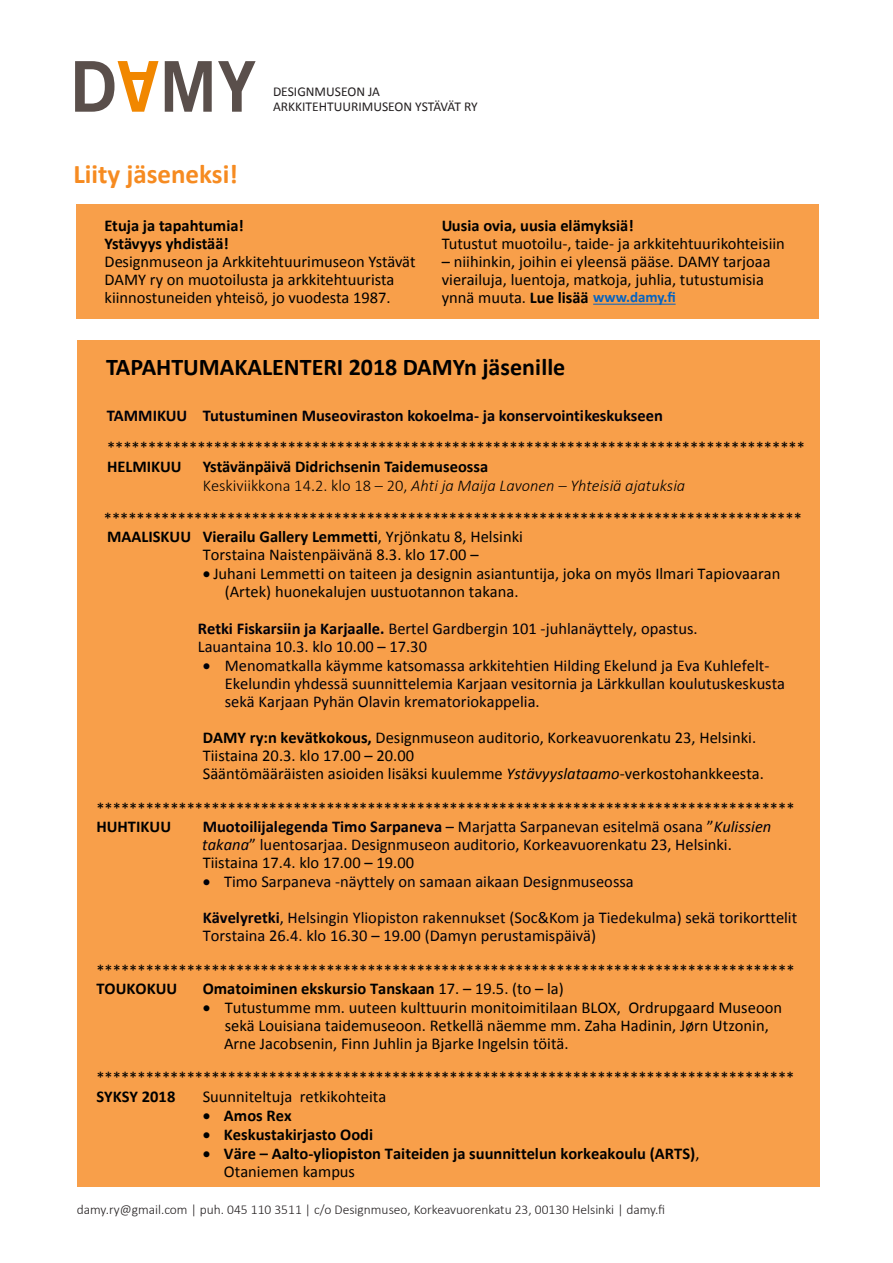
<style>
.page{position:relative;width:893px;height:1263px;background:#fff}
.page>*{position:absolute;margin:0;border:0;box-sizing:border-box;transform-origin:0 0}
.t1{font:700 27px "Calibri";color:#f68b21}
.t2{font:700 24px "Calibri";color:#000}
.t3{font:16.5px/18.1px "Calibri";color:#000}
.t4{font:16.5px/18.1px "Calibri";color:#00000a}
.t5{font:700 16.5px/19.6px "Calibri";color:#000}
.t6{font:700 15px "Calibri";color:#0563c1}
.t7{font:300 13.5px "Calibri";color:#231f20}
.t8{font:13.5px "Calibri";color:#231f20}
.s1{font-weight:700}
.s2{font-weight:400;font-size:16.5px;color:#000}
.s3{font-size:16.5px;color:#000}
.s4{font-weight:700;color:#00000a}
.s5{font-weight:300}
.s6{font-weight:300;font-style:italic}
.s7{font-weight:400}
.s8{font-style:italic}
.s9{color:#000}
.s10{color:#00000a}
</style>
<div class="page">
<div style="left:77px;top:340px;width:742px;height:846px;background:#f89f4a"></div>
<div style="left:76px;top:204px;width:742px;height:115px;background:#f89f4a"></div>
<hr style="left:593px;top:304px;width:83px;height:1px;background:#0563c1">
<svg style="left:75px;top:61px;width:181px;height:51px"></svg>
<p class="t1" style="left:74px;top:157px;width:166px">Liity jäseneksi!</p>
<p class="t8" style="left:273px;top:83px;width:108px">DESIGNMUSEON JA</p>
<p class="t8" style="left:273px;top:98px;width:206px">ARKKITEHTUURIMUSEON YSTÄVÄT RY</p>
<p class="t3" style="left:105px;top:216px;width:312px"><span class="s1">Etuja ja tapahtumia!<br>Ystävyys yhdistää!<br></span>Designmuseon ja Arkkitehtuurimuseon Ystävät DAMY ry on muotoilusta ja arkkitehtuurista kiinnostuneiden yhteisö, jo vuodesta 1987.</p>
<p class="t3" style="left:442px;top:216px;width:345px"><span class="s1">Uusia ovia, uusia elämyksiä!<br></span>Tutustut muotoilu-, taide- ja arkkitehtuurikohteisiin</p>
<p class="t3" style="left:442px;top:253px;width:330px">– niihinkin, joihin ei yleensä pääse. DAMY tarjoaa vierailuja, luentoja, matkoja, juhlia, tutustumisia</p>
<p class="t6" style="left:442px;top:288px;width:235px"><span class="s2">ynnä muuta.</span> <span class="s3">Lue lisää</span> www.damy.fi</p>
<p class="t2" style="left:106px;top:352px;width:461px">TAPAHTUMAKALENTERI 2018 DAMYn jäsenille</p>
<p class="t3" style="left:107px;top:400px;width:699px;line-height:32.2px"><span class="s4">TAMMIKUU Tutustuminen Museoviraston kokoelma- ja konservointikeskukseen </span>*************************************************************************************</p>
<p class="t5" style="left:107px;top:456px;width:76px">HELMIKUU</p>
<p class="t5" style="left:203px;top:456px;width:484px">Ystävänpäivä Didrichsenin Taidemuseossa<br><span class="s5">Keskiviikkona 14.2. klo 18 – 20,</span> <span class="s6">Ahti ja Maija Lavonen – Yhteisiä ajatuksia</span></p>
<p class="t3" style="left:104px;top:509px;width:700px">*************************************************************************************</p>
<p class="t5" style="left:107px;top:527px;width:417px">MAALISKUU Vierailu Gallery Lemmetti<span class="s7">, Yrjönkatu 8, Helsinki</span></p>
<p class="t3" style="left:203px;top:546px;width:278px">Torstaina Naistenpäivänä 8.3. klo 17.00 –</p>
<p class="t3" style="left:225px;top:565px;width:557px;text-indent:-22px">• Juhani Lemmetti on taiteen ja designin asiantuntija, joka on myös Ilmari Tapiovaaran (Artek) huonekalujen uustuotannon takana.</p>
<p class="t4" style="left:198px;top:619px;width:501px"><span class="s1">Retki Fiskarsiin ja Karjaalle.</span> Bertel Gardbergin 101 -juhlanäyttely, opastus.<br>Lauantaina 10.3. klo 10.00 – 17.30</p>
<p class="t4" style="left:225px;top:656px;width:562px;text-indent:-22px">• Menomatkalla käymme katsomassa arkkitehtien Hilding Ekelund ja Eva Kuhlefelt-<br>Ekelundin yhdessä suunnittelemia Karjaan vesitornia ja Lärkkullan koulutuskeskusta sekä Karjaan Pyhän Olavin krematoriokappelia.</p>
<p class="t3" style="left:203px;top:729px;width:563px"><span class="s1">DAMY ry:n kevätkokous,</span> Designmuseon auditorio, Korkeavuorenkatu 23, Helsinki.<br>Tiistaina 20.3. klo 17.00 – 20.00<br>Sääntömääräisten asioiden lisäksi kuulemme <span class="s8">Ystävyyslataamo</span>-verkostohankkeesta.</p>
<p class="t3" style="left:96px;top:799px;width:700px">*************************************************************************************<br><span class="s1">HUHTIKUU</span></p>
<p class="t4" style="left:202px;top:817px;width:570px"><span class="s1">Muotoilijalegenda Timo Sarpaneva</span> – Marjatta Sarpanevan esitelmä osana ”<span class="s8">Kulissien takana</span>” luentosarjaa. Designmuseon auditorio, Korkeavuorenkatu 23, Helsinki.<br><span class="s9">Tiistaina 17.4. klo 17.00 – 19.00</span></p>
<p class="t4" style="left:203px;top:864px;width:596px;line-height:36.2px">• Timo Sarpaneva -näyttely on samaan aikaan Designmuseossa<br><span class="s1">Kävelyretki</span>, Helsingin Yliopiston rakennukset (Soc&amp;Kom ja Tiedekulma) sekä torikorttelit</p>
<p class="t3" style="left:96px;top:919px;width:700px;line-height:34.2px;text-indent:106px"><span class="s10">Torstaina 26.4. klo 16.30 – 19.00 (Damyn perustamispäivä) </span>*************************************************************************************</p>
<p class="t5" style="left:96px;top:978px;width:82px">TOUKOKUU</p>
<p class="t5" style="left:203px;top:978px;width:363px">Omatoiminen ekskursio Tanskaan <span class="s7">17. – 19.5. (to – la)</span></p>
<p class="t3" style="left:224px;top:998px;width:560px;text-indent:-21px">• Tutustumme mm. uuteen kulttuurin monitoimitilaan BLOX, Ordrupgaard Museoon sekä Louisiana taidemuseoon. Retkellä näemme mm. Zaha Hadinin, Jørn Utzonin,<br>Arne Jacobsenin, Finn Juhlin ja Bjarke Ingelsin töitä.</p>
<p class="t3" style="left:96px;top:1069px;width:699px">*************************************************************************************<br><span class="s1">SYKSY 2018</span></p>
<p class="t3" style="left:203px;top:1087px;width:185px">Suunniteltuja retkikohteita</p>
<p class="t5" style="left:203px;top:1105px;width:90px">• Amos Rex</p>
<p class="t5" style="left:203px;top:1124px;width:172px">• Keskustakirjasto Oodi</p>
<p class="t5" style="left:224px;top:1144px;width:477px;line-height:18.1px;text-indent:-21px">• Väre – Aalto-yliopiston Taiteiden ja suunnittelun korkeakoulu (ARTS)<span class="s7">,<br>Otaniemen kampus</span></p>
<p class="t7" style="left:77px;top:1201px;width:590px">damy.ry@gmail.com | puh. 045 110 3511 | c/o Designmuseo, Korkeavuorenkatu 23, 00130 Helsinki | damy.fi</p>
</div>
